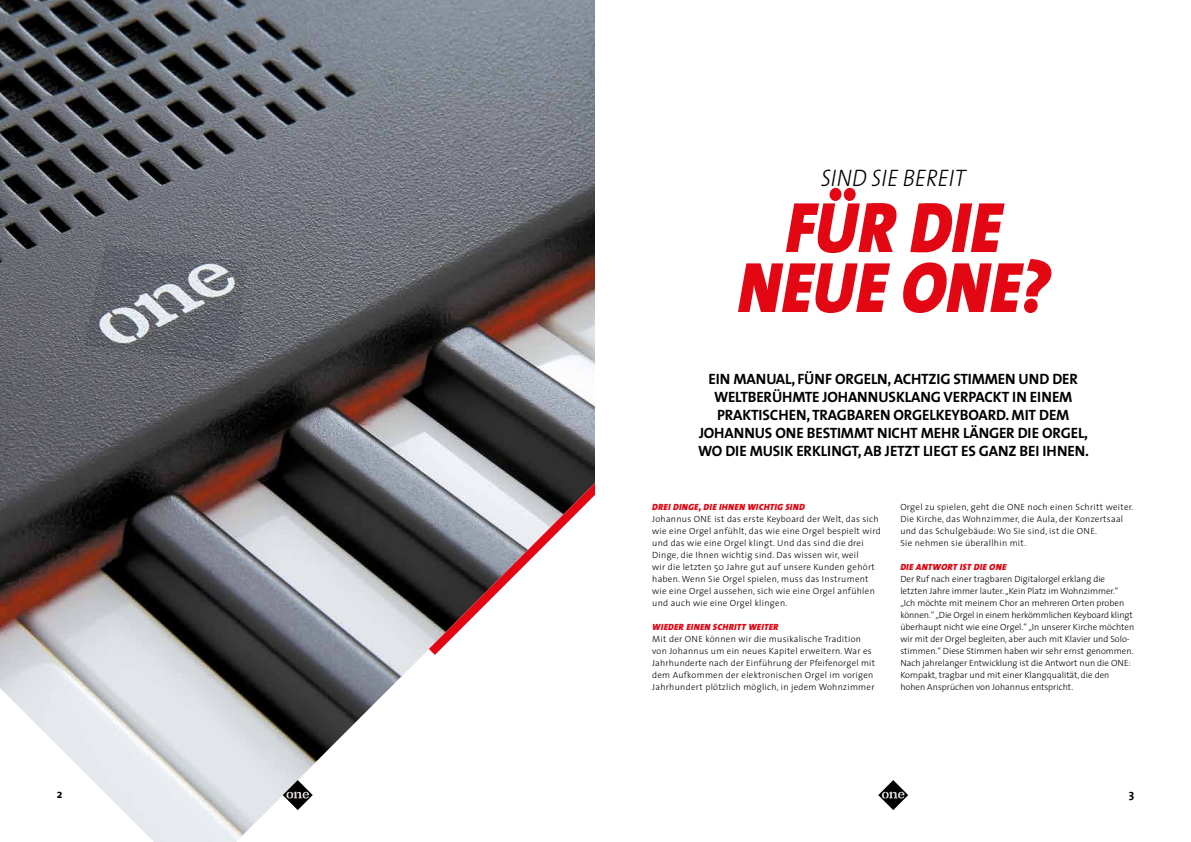
<style>
.page{position:relative;width:1191px;height:842px;background:#fff}
.page>*{position:absolute;margin:0;border:0;box-sizing:border-box;transform-origin:0 0}
.t1{font:italic 900 72px/60px "The Sans";letter-spacing:.01em;color:#e30613;text-align:center;scale:.91 1}
.t2{font:italic 300 24px "The Sans";letter-spacing:.005em;color:#000;scale:.91 1}
.t3{font:700 15px/18px "The Sans";letter-spacing:-.01em;color:#000;text-align:center}
.t4{font:700 12px "The Sans";color:#000}
.t5{font:300 9px/12px "The Sans";letter-spacing:.03em;color:#000}
.t6{font:300 9px/12px "The Sans";color:#000}
.t7{font:italic 900 9px "The Sans";letter-spacing:.03em;color:#e30613}
</style>
<div class="page">
<img style="left:0;top:0;width:909px;height:842px">
<svg style="left:429px;top:0;width:480px;height:655px"></svg>
<div style="left:595px;top:0;width:596px;height:534px;background:#fff"></div>
<svg style="left:878px;top:780px;width:30px;height:30px"></svg>
<svg style="left:283px;top:780px;width:30px;height:30px"></svg>
<h2 class="t2" style="left:821px;top:158px;width:160px">SIND SIE BEREIT</h2>
<h1 class="t1" style="left:737px;top:196px;width:344px">FÜR DIE<br>NEUE ONE?</h1>
<p class="t3" style="left:698px;top:370px;width:392px">EIN MANUAL, FÜNF ORGELN, ACHTZIG STIMMEN UND DER WELTBERÜHMTE JOHANNUSKLANG VERPACKT IN EINEM PRAKTISCHEN, TRAGBAREN ORGELKEYBOARD. MIT DEM JOHANNUS ONE BESTIMMT NICHT MEHR LÄNGER DIE ORGEL, WO DIE MUSIK ERKLINGT, AB JETZT LIEGT ES GANZ BEI IHNEN.</p>
<p class="t7" style="left:652px;top:499px;width:154px">DREI DINGE, DIE IHNEN WICHTIG SIND</p>
<p class="t5" style="left:652px;top:513px;width:230px">Johannus ONE ist das erste Keyboard der Welt, das sich wie eine Orgel anfühlt, das wie eine Orgel bespielt wird und das wie eine Orgel klingt. Und das sind die drei Dinge, die Ihnen wichtig sind. Das wissen wir, weil<br>wir die letzten 50 Jahre gut auf unsere Kunden gehört haben. Wenn Sie Orgel spielen, muss das Instrument wie eine Orgel aussehen, sich wie eine Orgel anfühlen und auch wie eine Orgel klingen.</p>
<p class="t7" style="left:652px;top:619px;width:128px">WIEDER EINEN SCHRITT WEITER</p>
<p class="t5" style="left:652px;top:633px;width:224px">Mit der ONE können wir die musikalische Tradition von Johannus um ein neues Kapitel erweitern. War es Jahrhunderte nach der Einführung der Pfeifenorgel mit dem Aufkommen der elektronischen Orgel im vorigen Jahrhundert plötzlich möglich, in jedem Wohnzimmer</p>
<p class="t5" style="left:900px;top:501px;width:235px">Orgel zu spielen, geht die ONE noch einen Schritt weiter.<br>Die Kirche, das Wohnzimmer, die Aula, der Konzertsaal und das Schulgebäude: Wo Sie sind, ist die ONE.<br>Sie nehmen sie überallhin mit.</p>
<p class="t7" style="left:900px;top:559px;width:107px">DIE ANTWORT IST DIE ONE</p>
<p class="t6" style="left:900px;top:573px;width:235px">Der Ruf nach einer tragbaren Digitalorgel erklang die letzten Jahre immer lauter. „Kein Platz im Wohnzimmer.“ „Ich möchte mit meinem Chor an mehreren Orten proben können.“ „Die Orgel in einem herkömmlichen Keyboard klingt überhaupt nicht wie eine Orgel.“ „In unserer Kirche möchten wir mit der Orgel begleiten, aber auch mit Klavier und Solo&shy;stimmen.“ Diese Stimmen haben wir sehr ernst genommen.<br>Nach jahrelanger Entwicklung ist die Antwort nun die ONE:<br>Kompakt, tragbar und mit einer Klangqualität, die den hohen Ansprüchen von Johannus entspricht.</p>
<h3 class="t4" style="left:57px;top:784px;width:7px">2</h3>
<h3 class="t4" style="left:1128px;top:784px;width:7px">3</h3>
</div>
